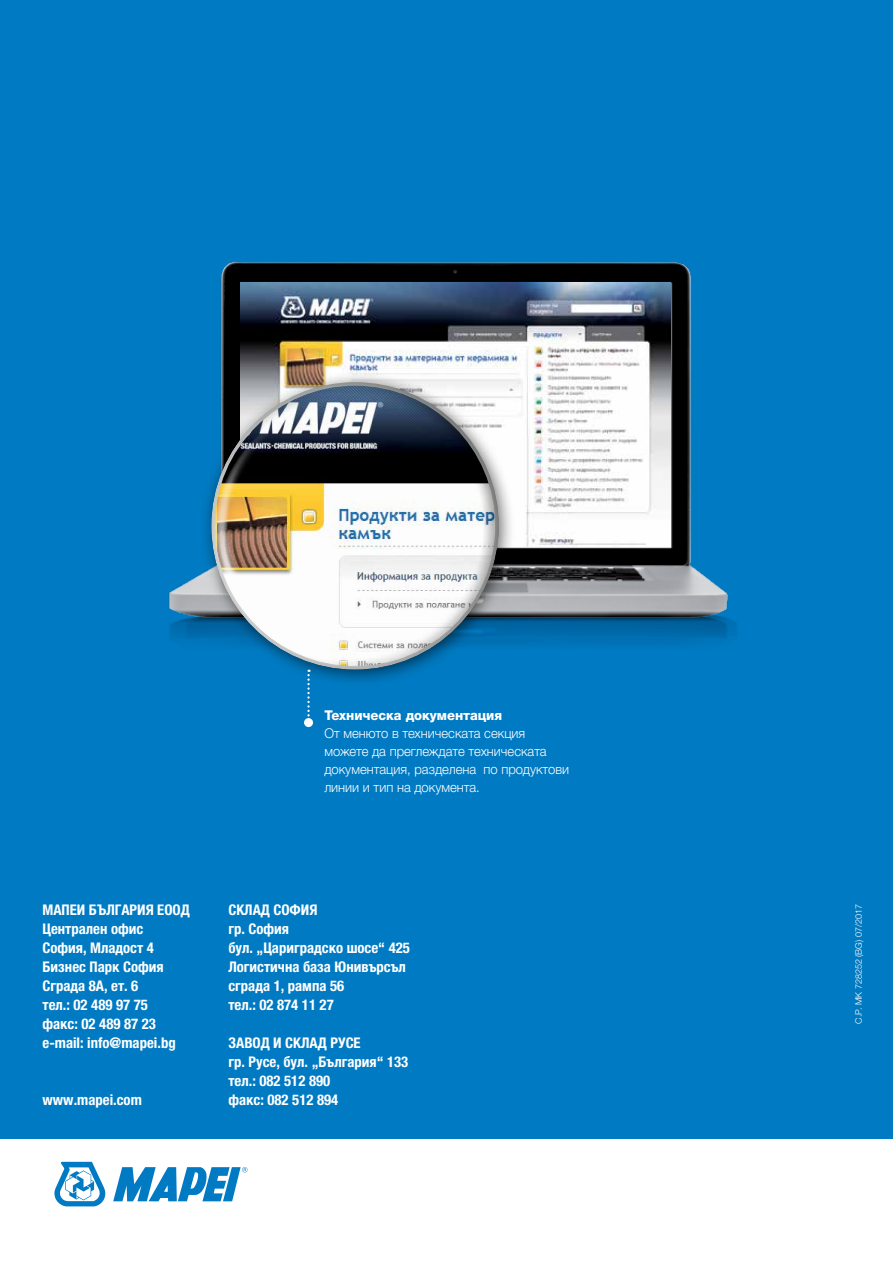
<style>
.page{position:relative;width:893px;height:1263px;background:#007ac2}
.page>*{position:absolute;margin:0;border:0;box-sizing:border-box;transform-origin:0 0}
.t1{font:700 condensed 14.7px/18.9px "Helvetica Neue LTW1 G";color:#fff}
.t2{font:300 13.5px/18px "Helvetica Neue LTW1 G";color:#fff}
.t3{font:800 13.5px "Helvetica Neue LTW1 G";color:#fff}
.t4{font:300 9px "Helvetica Neue LTW1 G";color:#fff}
</style>
<div class="page">
<div style="left:0;top:1140px;width:893px;height:123px;background:#fff"></div>
<img style="left:177px;top:261px;width:544px;height:327px">
<img style="left:241px;top:282px;width:429px;height:264px">
<img style="left:168px;top:588px;width:568px;height:140px">
<div style="left:201px;top:371px;width:315px;height:316px;background:#000;opacity:.55"></div>
<div style="left:210px;top:381px;width:291px;height:291px;background:#000;opacity:.75"></div>
<svg style="left:307px;top:670px;width:3px;height:48px"></svg>
<div style="left:304px;top:718px;width:9px;height:9px;background:#fff;border-radius:50%"></div>
<svg style="left:113px;top:1167px;width:134px;height:34px"></svg>
<svg style="left:54px;top:1162px;width:51px;height:44px"></svg>
<p class="t3" style="left:324px;top:707px;width:179px">Техническа документация</p>
<p class="t2" style="left:324px;top:724px;width:246px">От менюто в техническата секция можете да преглеждате техническата документация, разделена по продуктови линии и тип на документа.</p>
<p class="t1" style="left:43px;top:900px;width:149px">МАПЕИ БЪЛГАРИЯ ЕООД<br>Централен офис<br>София, Младост 4<br>Бизнес Парк София<br>Сграда 8А, ет. 6<br>тел.: 02 489 97 75<br>факс: 02 489 87 23 e-mail: info@mapei.bg</p>
<p class="t1" style="left:43px;top:1090px;width:101px">www.mapei.com</p>
<p class="t1" style="left:228px;top:900px;width:183px">СКЛАД СОФИЯ<br>гр. София<br>бул. „Цариградско шосе“ 425<br>Логистична база Юнивърсъл сграда 1, рампа 56<br>тел.: 02 874 11 27</p>
<p class="t1" style="left:228px;top:1033px;width:181px">ЗАВОД И СКЛАД РУСЕ<br>гр. Русе, бул. „България“ 133 тел.: 082 512 890<br>факс: 082 512 894</p>
<p class="t4" style="left:853px;top:1023px;width:121px;rotate:-90deg">C.P. MK 728252 (BG) 07/2017</p>
</div>
